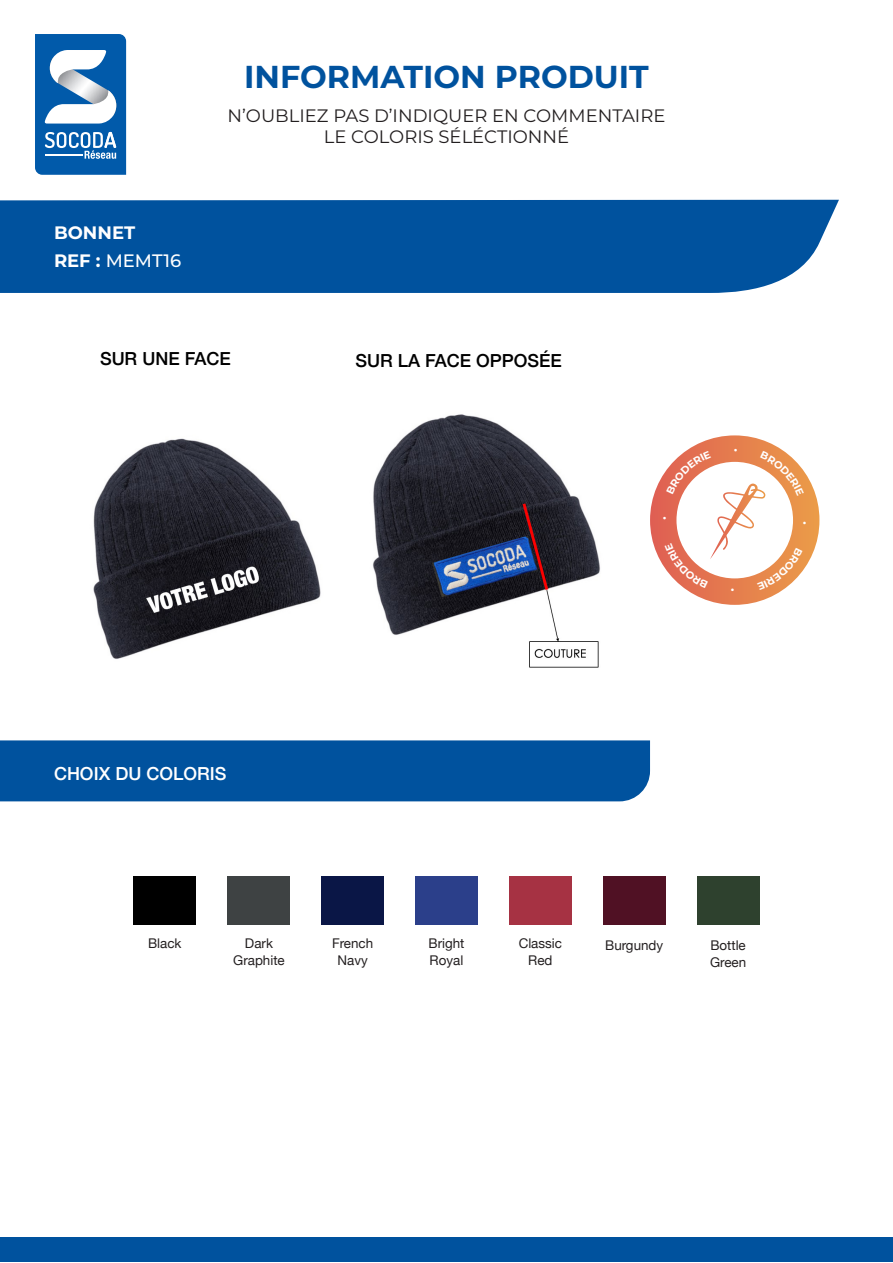
<style>
.page{position:relative;width:893px;height:1263px;background:#fff}
.page>*{position:absolute;margin:0;border:0;box-sizing:border-box;transform-origin:0 0}
.t1{font:700 31.65px "Montserrat";color:#00529e}
.t2{font:18px/21.6px "Montserrat";color:#231f20;text-align:center}
.t3{font:500 18px "Helvetica Neue";color:#000}
.t4{font:500 18px "Helvetica Neue";color:#fff}
.t5{font:500 18px "Montserrat";color:#fff}
.t6{font:700 18px "Montserrat";color:#fff}
.t7{font:13.35px/16.6px "Helvetica Neue";color:#231f20}
.s1{font-weight:700}
</style>
<div class="page">
<div style="left:0;top:740px;width:650px;height:61px;background:#00529e"></div>
<svg style="left:35px;top:34px;width:91px;height:141px"></svg>
<div style="left:0;top:200px;width:839px;height:93px;background:#00529e"></div>
<div style="left:0;top:1237px;width:893px;height:25px;background:#00529e"></div>
<img style="left:93px;top:414px;width:507px;height:254px">
<div style="left:134px;top:876px;width:62px;height:48px;background:#000"></div>
<div style="left:228px;top:876px;width:62px;height:48px;background:#3e4243"></div>
<div style="left:322px;top:876px;width:62px;height:48px;background:#0a1646"></div>
<div style="left:415px;top:876px;width:63px;height:48px;background:#2b3f8a"></div>
<div style="left:603px;top:876px;width:62px;height:48px;background:#501124"></div>
<div style="left:509px;top:876px;width:62px;height:48px;background:#a63243"></div>
<div style="left:697px;top:876px;width:62px;height:48px;background:#2e412e"></div>
<svg style="left:650px;top:435px;width:169px;height:170px"></svg>
<p class="t1" style="left:244px;top:54px;width:406px">INFORMATION PRODUIT</p>
<p class="t6" style="left:54px;top:219px;width:83px">BONNET</p>
<p class="t5" style="left:54px;top:248px;width:129px"><span class="s1">REF :</span> MEMT16</p>
<p class="t2" style="left:227px;top:104px;width:439px">N’OUBLIEZ PAS D’INDIQUER EN COMMENTAIRE<br>LE COLORIS SÉLÉCTIONNÉ</p>
<p class="t3" style="left:100px;top:344px;width:132px">SUR UNE FACE</p>
<p class="t3" style="left:356px;top:346px;width:208px">SUR LA FACE OPPOSÉE</p>
<p class="t4" style="left:54px;top:759px;width:174px">CHOIX DU COLORIS</p>
<p class="t7" style="left:148px;top:936px;width:35px">Black</p>
<p class="t7" style="left:332px;top:936px;width:43px">French</p>
<p class="t7" style="left:337px;top:953px;width:32px">Navy</p>
<p class="t7" style="left:245px;top:936px;width:30px">Dark</p>
<p class="t7" style="left:233px;top:953px;width:53px">Graphite</p>
<p class="t7" style="left:428px;top:936px;width:37px">Bright</p>
<p class="t7" style="left:430px;top:953px;width:35px">Royal</p>
<p class="t7" style="left:519px;top:936px;width:45px">Classic</p>
<p class="t7" style="left:528px;top:953px;width:26px">Red</p>
<p class="t7" style="left:605px;top:937px;width:59px">Burgundy</p>
<p class="t7" style="left:710px;top:937px;width:38px">Bottle<br>Green</p>
</div>
